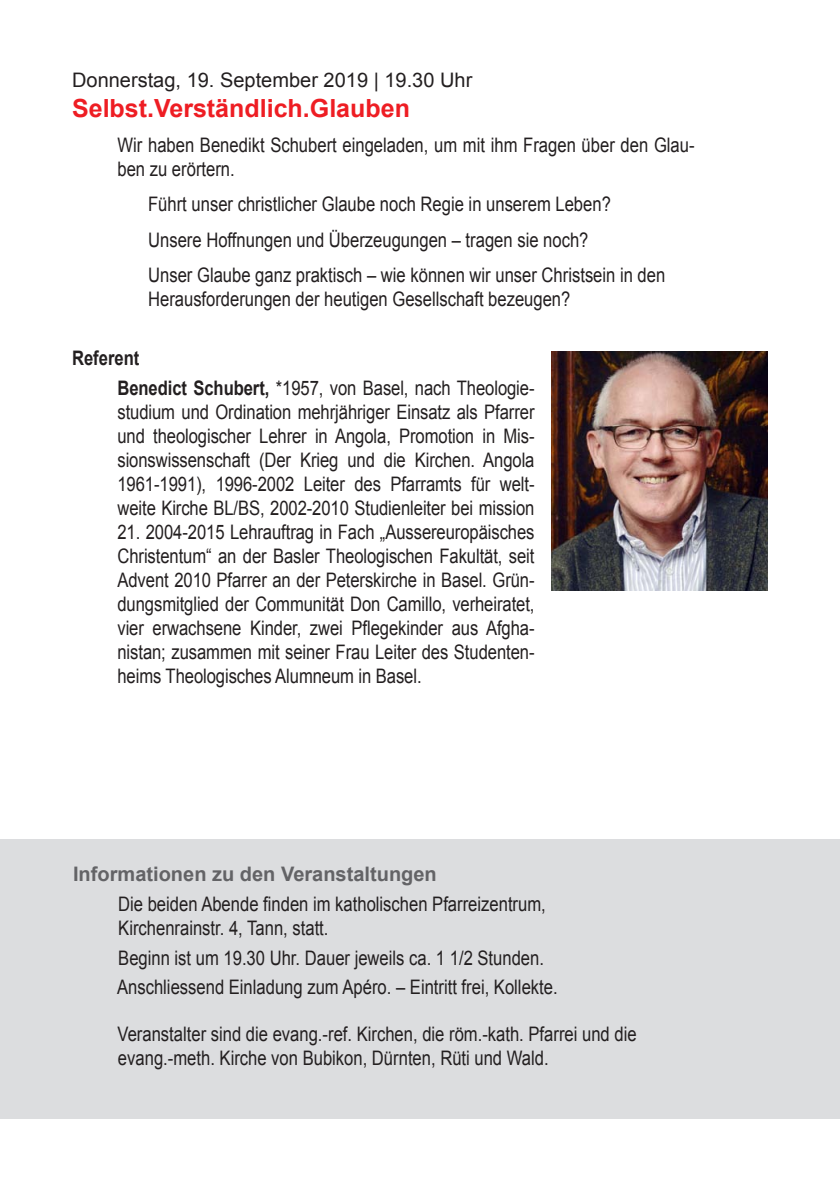
<style>
.page{position:relative;width:840px;height:1191px;background:#fff}
.page>*{position:absolute;margin:0;border:0;box-sizing:border-box;transform-origin:0 0}
.t1{font:700 25px "Arial";color:#ee1d23}
.t2{font:20px/24px "Arial";color:#231f20;scale:.83 1}
.t3{font:20px "Arial";color:#231f20}
.t4{font:700 20px "Arial";color:#636366}
.s1{font-weight:700}
</style>
<div class="page">
<div style="left:0;top:839px;width:839px;height:280px;background:#dcdddf"></div>
<img style="left:551px;top:351px;width:216px;height:239px">
<p class="t3" style="left:72px;top:66px;width:401px">Donnerstag, 19. September 2019 | 19.30 Uhr</p>
<p class="t1" style="left:72px;top:91px;width:339px">Selbst.Verständlich.Glauben</p>
<p class="t2" style="left:117px;top:133px;width:696px">Wir haben Benedikt Schubert eingeladen, um mit ihm Fragen über den Glau&shy;ben zu erörtern.</p>
<p class="t2" style="left:148px;top:187px;width:624px;line-height:35.4px">Führt unser christlicher Glaube noch Regie in unserem Leben?<br>Unsere Hoffnungen und Überzeugungen – tragen sie noch?<br>Unser Glaube ganz praktisch – wie können wir unser Christsein in den</p>
<p class="t2" style="left:148px;top:287px;width:510px">Herausforderungen der heutigen Gesellschaft bezeugen?</p>
<p class="t2" style="left:117px;top:344px;width:504px;line-height:29.6px;text-indent:-45px"><span class="s1">Referent<br>Benedict Schubert,</span> *1957, von Basel, nach Theologie-</p>
<p class="t2" style="left:117px;top:400px;width:504px;text-align:justify">studium und Ordination mehrjähriger Einsatz als Pfarrer und theologischer Lehrer in Angola, Promotion in Mis&shy;sionswissenschaft (Der Krieg und die Kirchen. Angola 1961-1991), 1996-2002 Leiter des Pfarramts für welt&shy;weite Kirche BL/BS, 2002-2010 Studienleiter bei mission</p>
<p class="t2" style="left:117px;top:520px;width:504px;text-align:justify">21. 2004-2015 Lehrauftrag in Fach „Aussereuropäisches Christentum“ an der Basler Theologischen Fakultät, seit Advent 2010 Pfarrer an der Peterskirche in Basel. Grün&shy;dungsmitglied der Communität Don Camillo, verheiratet, vier erwachsene Kinder, zwei Pflegekinder aus Afgha&shy;nistan; zusammen mit seiner Frau Leiter des Studenten&shy;heims Theologisches Alumneum in Basel.</p>
<p class="t4" style="left:73px;top:861px;width:365px">Informationen zu den Veranstaltungen</p>
<p class="t2" style="left:118px;top:892px;width:516px">Die beiden Abende finden im katholischen Pfarreizentrum,<br>Kirchenrainstr. 4, Tann, statt.</p>
<p class="t2" style="left:117px;top:943px;width:532px;line-height:29.6px">Beginn ist um 19.30 Uhr. Dauer jeweils ca. 1 1/2 Stunden.<br>Anschliessend Einladung zum Apéro. – Eintritt frei, Kollekte.</p>
<p class="t2" style="left:117px;top:1022px;width:626px">Veranstalter sind die evang.-ref. Kirchen, die röm.-kath. Pfarrei und die evang.-meth. Kirche von Bubikon, Dürnten, Rüti und Wald.</p>
</div>
